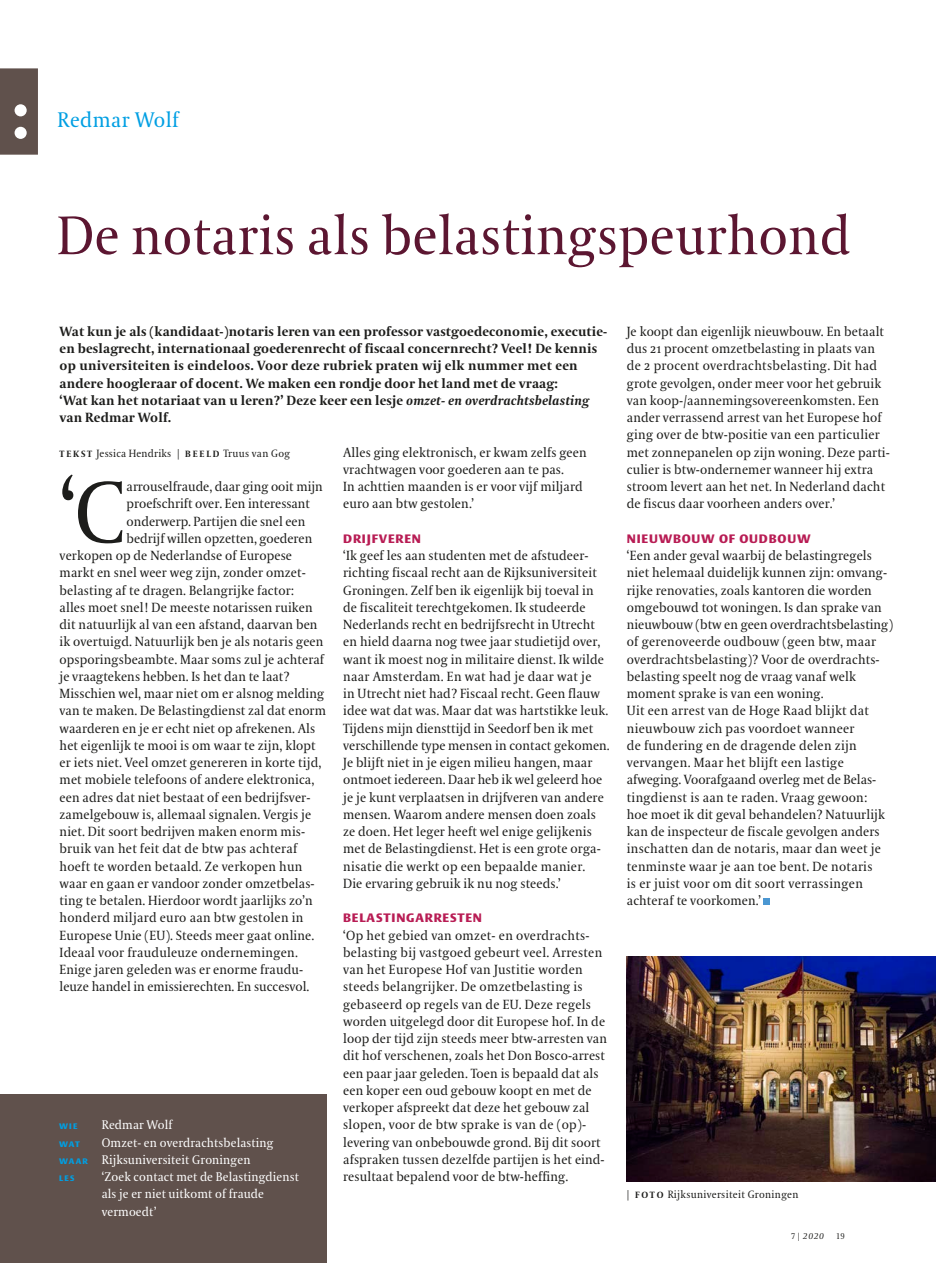
<style>
.page{position:relative;width:936px;height:1263px;background:#fff}
.page>*{position:absolute;margin:0;border:0;box-sizing:border-box;transform-origin:0 0}
.t1{font:87.3px "VPRO Coranto";color:#1d1d1b}
.t2{font:54px "VPRO Coranto";letter-spacing:.005em;color:#5c1631}
.t3{font:21px "VPRO Coranto";letter-spacing:.02em;color:#009fe3}
.t4{font:13.2px/17.2px "VPRO Coranto";letter-spacing:.01em;color:#1d1d1b}
.t5{font:700 13.2px/17.2px "VPRO Coranto";letter-spacing:.01em;color:#1d1d1b}
.t6{font:12.45px/17.2px "VPRO Coranto";letter-spacing:.01em;color:#fff}
.t7{font:700 12px "VPRO Vesta";letter-spacing:.07em;color:#b81c54}
.t8{font:10.5px "VPRO Coranto";letter-spacing:.03em;color:#1d1d1b}
.t9{font:italic 8.25px "VPRO Coranto";color:#1d1d1b}
.t10{font:8.25px "VPRO Coranto Cn";color:#1d1d1b}
.t11{font:700 7.8px "VPRO Vesta";letter-spacing:.145em;color:#009fe3}
.s1{font-style:italic}
.s2{font-weight:700;font-size:9px}
.s3{font-family:"VPRO Vesta";font-weight:700;font-size:7.8px;color:#009fe3}
.s4{font-family:"VPRO Coranto Cn";font-style:normal}
</style>
<div class="page">
<div style="left:0;top:1095px;width:326px;height:168px;background:#60514c"></div>
<svg style="left:0;top:68px;width:38px;height:87px;background:#6c5e5a"></svg>
<div style="left:763px;top:899px;width:7px;height:6px;background:#4b97d2"></div>
<img style="left:626px;top:957px;width:309px;height:224px">
<h3 class="t3" style="left:58px;top:107px;width:123px">Redmar Wolf</h3>
<h2 class="t2" style="left:57px;top:204px;width:795px">De notaris als belastingspeurhond</h2>
<p class="t5" style="left:60px;top:322px;width:549px">Wat kun je als (kandidaat-)notaris leren van een professor vastgoedeconomie, executie&shy;en beslagrecht, internationaal goederenrecht of fiscaal concernrecht? Veel! De kennis op universiteiten is eindeloos. Voor deze rubriek praten wij elk nummer met een andere hoogleraar of docent. We maken een rondje door het land met de vraag:<br>‘Wat kan het notariaat van u leren?’ Deze keer een lesje <span class="s1">omzet- en overdrachtsbelasting </span>van Redmar Wolf.</p>
<p class="t8" style="left:60px;top:447px;width:232px"><span class="s2">T E K S T</span> Jessica Hendriks | <span class="s2">B E E L D</span> Truus van Gog</p>
<p class="t4" style="left:343px;top:443px;width:245px">Alles ging elektronisch, er kwam zelfs geen vrachtwagen voor goederen aan te pas.<br>In achttien maanden is er voor vijf miljard euro aan btw gestolen.’</p>
<p class="t7" style="left:343px;top:533px;width:79px">DRIJFVEREN</p>
<p class="t4" style="left:343px;top:547px;width:268px">‘Ik geef les aan studenten met de afstudeer&shy;richting fiscaal recht aan de Rijksuniversiteit Groningen. Zelf ben ik eigenlijk bij toeval in de fiscaliteit terechtgekomen. Ik studeerde Nederlands recht en bedrijfsrecht in Utrecht en hield daarna nog twee jaar studietijd over, want ik moest nog in militaire dienst. Ik wilde naar Amsterdam. En wat had je daar wat je<br>in Utrecht niet had? Fiscaal recht. Geen flauw idee wat dat was. Maar dat was hartstikke leuk.<br>Tijdens mijn diensttijd in Seedorf ben ik met verschillende type mensen in contact gekomen.<br>Je blijft niet in je eigen milieu hangen, maar ontmoet iedereen. Daar heb ik wel geleerd hoe je je kunt verplaatsen in drijfveren van andere mensen. Waarom andere mensen doen zoals ze doen. Het leger heeft wel enige gelijkenis met de Belastingdienst. Het is een grote orga&shy;nisatie die werkt op een bepaalde manier.<br>Die ervaring gebruik ik nu nog steeds.’</p>
<p class="t7" style="left:343px;top:913px;width:140px">BELASTINGARRESTEN</p>
<p class="t4" style="left:343px;top:926px;width:265px">‘Op het gebied van omzet- en overdrachts&shy;belasting bij vastgoed gebeurt veel. Arresten van het Europese Hof van Justitie worden steeds belangrijker. De omzetbelasting is gebaseerd op regels van de EU. Deze regels worden uitgelegd door dit Europese hof. In de loop der tijd zijn steeds meer btw-arresten van dit hof verschenen, zoals het Don Bosco-arrest een paar jaar geleden. Toen is bepaald dat als een koper een oud gebouw koopt en met de verkoper afspreekt dat deze het gebouw zal slopen, voor de btw sprake is van de (op)- levering van onbebouwde grond. Bij dit soort afspraken tussen dezelfde partijen is het eind&shy;resultaat bepalend voor de btw-heffing.</p>
<h1 class="t1" style="left:60px;top:461px;width:68px">‘C</h1>
<p class="t4" style="left:127px;top:478px;width:198px">arrouselfraude, daar ging ooit mijn</p>
<p class="t4" style="left:127px;top:495px;width:185px">proefschrift over. Een interessant</p>
<p class="t4" style="left:127px;top:512px;width:180px">onderwerp. Partijen die snel een</p>
<p class="t4" style="left:127px;top:530px;width:187px">bedrijf willen opzetten, goederen</p>
<p class="t4" style="left:60px;top:547px;width:234px">verkopen op de Nederlandse of Europese</p>
<p class="t4" style="left:60px;top:564px;width:248px">markt en snel weer weg zijn, zonder omzet-</p>
<p class="t4" style="left:60px;top:581px;width:236px">belasting af te dragen. Belangrijke factor:</p>
<p class="t4" style="left:60px;top:599px;width:255px">alles moet snel! De meeste notarissen ruiken</p>
<p class="t4" style="left:60px;top:616px;width:259px">dit natuurlijk al van een afstand, daarvan ben</p>
<p class="t4" style="left:60px;top:633px;width:265px">ik overtuigd. Natuurlijk ben je als notaris geen</p>
<p class="t4" style="left:60px;top:650px;width:266px">opsporingsbeambte. Maar soms zul je achteraf</p>
<p class="t4" style="left:60px;top:668px;width:231px">je vraagtekens hebben. Is het dan te laat?</p>
<p class="t4" style="left:60px;top:685px;width:266px">Misschien wel, maar niet om er alsnog melding</p>
<p class="t4" style="left:60px;top:702px;width:268px">van te maken. De Belastingdienst zal dat enorm</p>
<p class="t4" style="left:60px;top:719px;width:257px">waarderen en je er echt niet op afrekenen. Als</p>
<p class="t4" style="left:60px;top:737px;width:258px">het eigenlijk te mooi is om waar te zijn, klopt</p>
<p class="t4" style="left:60px;top:754px;width:263px">er iets niet. Veel omzet genereren in korte tijd,</p>
<p class="t4" style="left:60px;top:771px;width:256px">met mobiele telefoons of andere elektronica,</p>
<p class="t4" style="left:60px;top:788px;width:252px">een adres dat niet bestaat of een bedrijfsver-</p>
<p class="t4" style="left:60px;top:806px;width:253px">zamelgebouw is, allemaal signalen. Vergis je</p>
<p class="t4" style="left:60px;top:823px;width:244px">niet. Dit soort bedrijven maken enorm mis------</p>
<p class="t4" style="left:60px;top:840px;width:239px">bruik van het feit dat de btw pas achteraf</p>
<p class="t4" style="left:60px;top:857px;width:244px">hoeft te worden betaald. Ze verkopen hun</p>
<p class="t4" style="left:60px;top:875px;width:256px">waar en gaan er vandoor zonder omzetbelas-</p>
<p class="t4" style="left:60px;top:892px;width:255px">ting te betalen. Hierdoor wordt jaarlijks zo’n</p>
<p class="t4" style="left:60px;top:909px;width:245px">honderd miljard euro aan btw gestolen in</p>
<p class="t4" style="left:60px;top:926px;width:256px">Europese Unie (EU). Steeds meer gaat online.</p>
<p class="t4" style="left:60px;top:944px;width:240px">Ideaal voor frauduleuze ondernemingen.</p>
<p class="t4" style="left:60px;top:961px;width:245px">Enige jaren geleden was er enorme fraudu-</p>
<p class="t4" style="left:60px;top:978px;width:251px">leuze handel in emissierechten. En succesvol.</p>
<p class="t11" style="left:59px;top:1123px;width:20px">WIE</p>
<p class="t6" style="left:102px;top:1116px;width:72px">Redmar Wolf</p>
<p class="t11" style="left:59px;top:1140px;width:22px">WAT</p>
<p class="t6" style="left:59px;top:1134px;width:216px;text-indent:42px">Omzet- en overdrachtsbelasting<br><span class="s3">WA A R</span> Rijksuniversiteit Groningen</p>
<p class="t11" style="left:59px;top:1175px;width:17px">LES</p>
<p class="t6" style="left:102px;top:1168px;width:199px">‘Zoek contact met de Belastingdienst als je er niet uitkomt of fraude vermoedt’</p>
<p class="t4" style="left:626px;top:323px;width:264px">Je koopt dan eigenlijk nieuwbouw. En betaalt dus 21 procent omzetbelasting in plaats van de 2 procent overdrachtsbelasting. Dit had grote gevolgen, onder meer voor het gebruik van koop-/aannemingsovereenkomsten. Een ander verrassend arrest van het Europese hof ging over de btw-positie van een particulier met zonnepanelen op zijn woning. Deze parti&shy;culier is btw-ondernemer wanneer hij extra stroom levert aan het net. In Nederland dacht de fiscus daar voorheen anders over.’</p>
<p class="t7" style="left:626px;top:533px;width:185px">NIEUWBOUW OF OUDBOUW</p>
<p class="t4" style="left:626px;top:547px;width:268px">‘Een ander geval waarbij de belastingregels niet helemaal duidelijk kunnen zijn: omvang&shy;rijke renovaties, zoals kantoren die worden omgebouwd tot woningen. Is dan sprake van nieuwbouw (btw en geen overdrachtsbelasting) of gerenoveerde oudbouw (geen btw, maar overdrachtsbelasting)? Voor de overdrachts&shy;belasting speelt nog de vraag vanaf welk moment sprake is van een woning.<br>Uit een arrest van de Hoge Raad blijkt dat nieuwbouw zich pas voordoet wanneer<br>de fundering en de dragende delen zijn vervangen. Maar het blijft een lastige afweging. Voorafgaand overleg met de Belas&shy;tingdienst is aan te raden. Vraag gewoon:<br>hoe moet ik dit geval behandelen? Natuurlijk kan de inspecteur de fiscale gevolgen anders inschatten dan de notaris, maar dan weet je tenminste waar je aan toe bent. De notaris<br>is er juist voor om dit soort verrassingen achteraf te voorkomen.’</p>
<p class="t8" style="left:626px;top:1188px;width:173px">| <span class="s2">F O T O</span> Rijksuniversiteit Groningen</p>
<p class="t9" style="left:791px;top:1231px;width:34px"><span class="s4">7 |</span> 2020</p>
<p class="t10" style="left:836px;top:1231px;width:9px">19</p>
</div>
